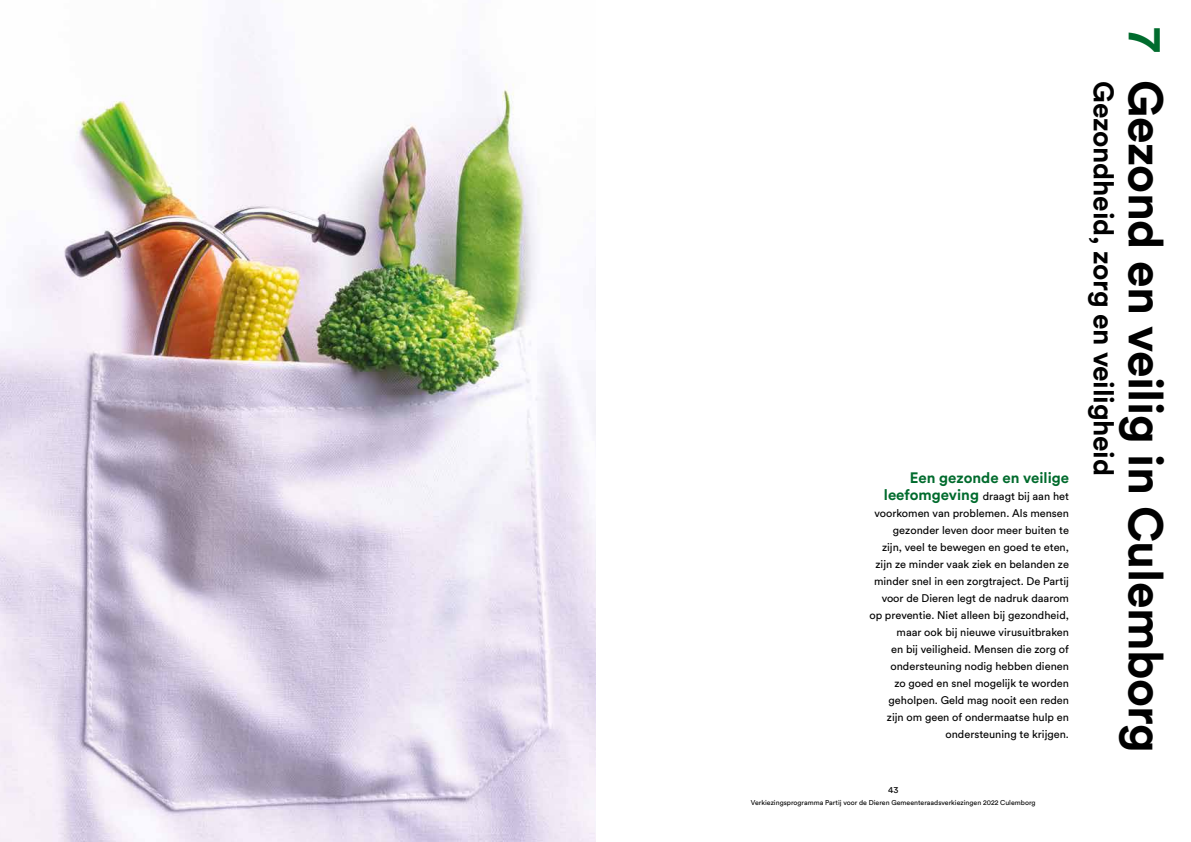
<style>
.page{position:relative;width:1191px;height:842px;background:#fff}
.page>*{position:absolute;margin:0;border:0;box-sizing:border-box;transform-origin:0 0}
.t1{font:700 48px "Circular Pro";letter-spacing:-.01em;color:#000}
.t2{font:700 28px "Circular Pro";letter-spacing:-.01em;color:#000}
.t3{font:700 15px "Circular Pro";color:#006b2d}
.t4{font:11px/17px "Circular Pro";color:#000;text-align:right}
.t5{font:9px "Circular Pro";color:#000}
.t6{font:7px "Circular Pro";color:#000}
.s1{font-weight:700;font-size:15px;color:#006b2d}
.s2{color:#006b2d}
</style>
<div class="page">
<img style="left:0;top:15px;width:595px;height:827px">
<h3 class="t3" style="left:910px;top:467px;width:161px">Een gezonde en veilige</h3>
<p class="t4" style="left:869px;top:487px;width:201px"><span class="s1">leefomgeving</span> draagt bij aan het voorkomen van problemen. Als mensen gezonder leven door meer buiten te<br>zijn, veel te bewegen en goed te eten, zijn ze minder vaak ziek en belanden ze minder snel in een zorgtraject. De Partij voor de Dieren legt de nadruk daarom op preventie. Niet alleen bij gezondheid, maar ook bij nieuwe virusuitbraken<br>en bij veiligheid. Mensen die zorg of ondersteuning nodig hebben dienen<br>zo goed en snel mogelijk te worden geholpen. Geld mag nooit een reden zijn om geen of ondermaatse hulp en ondersteuning te krijgen.</p>
<p class="t5" style="left:888px;top:783px;width:12px">43</p>
<p class="t6" style="left:751px;top:797px;width:286px">Verkiezingsprogramma Partij voor de Dieren Gemeenteraadsverkiezingen 2022 Culemborg</p>
<h1 class="t1" style="left:1178px;top:28px;width:726px;rotate:90deg"><span class="s2">7</span> Gezond en veilig in Culemborg</h1>
<h2 class="t2" style="left:1122px;top:81px;width:396px;rotate:90deg">Gezondheid, zorg en veiligheid</h2>
</div>
